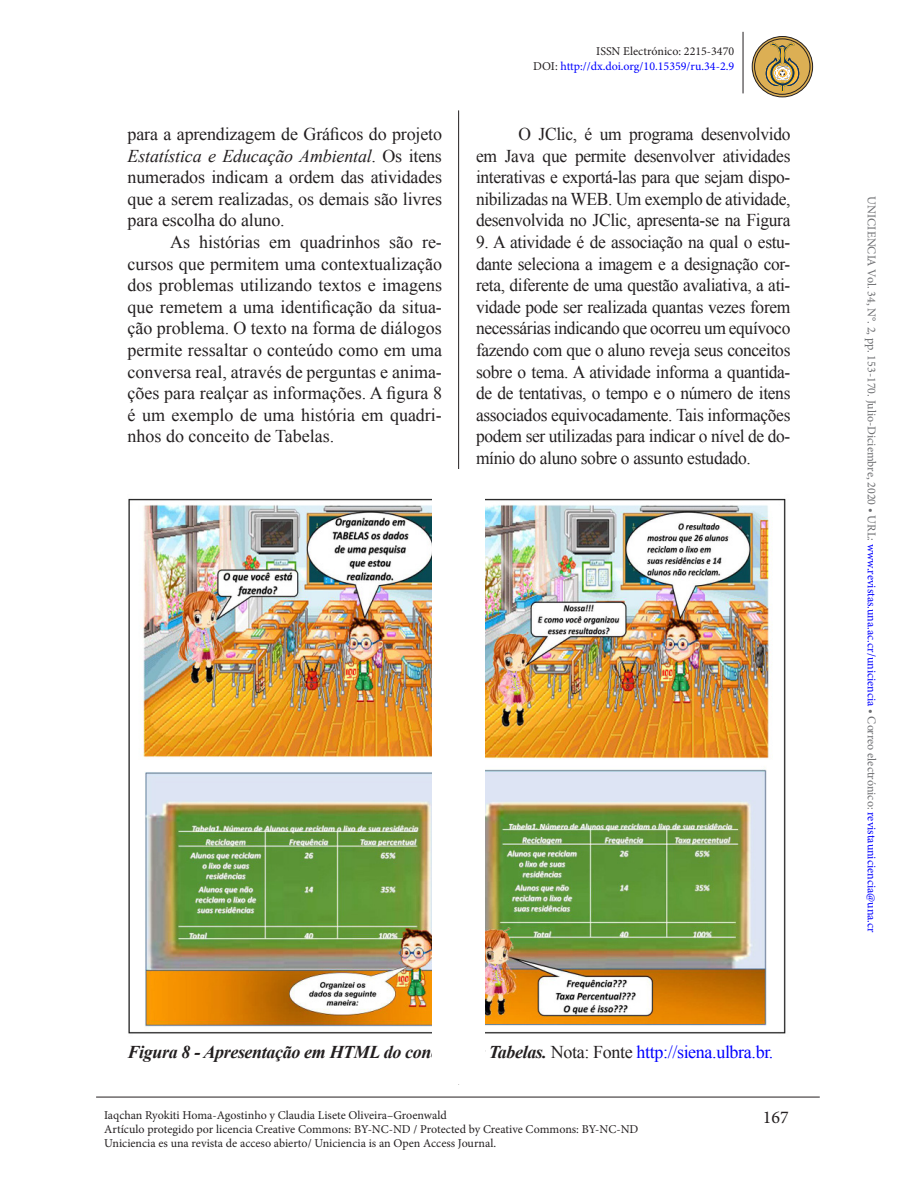
<style>
.page{position:relative;width:918px;height:1188px;background:#fff}
.page>*{position:absolute;margin:0;border:0;box-sizing:border-box;transform-origin:0 0}
.texto_general{font:18px/21.6px "Times New Roman";letter-spacing:-.02em;color:#231f20;text-align:justify}
.figura_titulo{font:italic 700 18px "Times New Roman";letter-spacing:-.02em;color:#231f20}
.t1{font:18px "Minion Pro";color:#231f20}
.t2{font:12px/14.4px "Minion Pro";color:#231f20}
.t3{font:12px "Minion Pro";color:#6c6d70}
.t4{font:12px/14.4px "Minion Pro";color:#00f;text-align:right}
.s1{font-style:italic}
.s2{color:#231f20}
.s3{font-weight:400;font-style:normal}
.s4{font-weight:400;font-style:normal;color:#00f}
.s5{color:#00f}
</style>
<div class="page">
<hr style="left:743px;top:32px;width:1px;height:61px;background:#231f20">
<hr style="left:458px;top:110px;width:1px;height:974px;background:#231f20">
<hr style="left:96px;top:1097px;width:724px;height:1px;background:#231f20">
<svg style="left:752px;top:37px;width:61px;height:60px"></svg>
<div style="left:754px;top:39px;width:56px;height:56px;border:1px solid #231f20;border-radius:50%"></div>
<div style="left:752px;top:36px;width:61px;height:61px;border:1px solid #231f20;border-radius:50%"></div>
<svg style="left:766px;top:42px;width:33px;height:50px"></svg>
<img style="left:128px;top:498px;width:658px;height:536px">
<div style="left:432px;top:469px;width:53px;height:615px;background:#fff"></div>
<p class="texto_general" style="left:128px;top:123px;width:316px">para a aprendizagem de Gráficos do projeto <span class="s1">Estatística e Educação Ambiental</span>. Os itens numerados indicam a ordem das atividades que a serem realizadas, os demais são livres para escolha do aluno.</p>
<p class="texto_general" style="left:128px;top:231px;width:316px;text-indent:43px">As histórias em quadrinhos são re&shy;cursos que permitem uma contextualização dos problemas utilizando textos e imagens que remetem a uma identificação da situa&shy;ção problema. O texto na forma de diálogos permite ressaltar o conteúdo como em uma conversa real, através de perguntas e anima&shy;ções para realçar as informações. A figura 8 é um exemplo de uma história em quadri&shy;nhos do conceito de Tabelas.</p>
<p class="t4" style="left:533px;top:45px;width:203px"><span class="s2">ISSN Electrónico: 2215-3470<br>DOI:</span> http://dx.doi.org/10.15359/ru.34-2.9</p>
<p class="texto_general" style="left:476px;top:123px;width:316px;text-indent:43px">O JClic, é um programa desenvolvido em Java que permite desenvolver atividades interativas e exportá-las para que sejam dispo&shy;nibilizadas na WEB. Um exemplo de atividade, desenvolvida no JClic, apresenta-se na Figura</p>
<p class="texto_general" style="left:476px;top:231px;width:316px">9. A atividade é de associação na qual o estu&shy;dante seleciona a imagem e a designação cor&shy;reta, diferente de uma questão avaliativa, a ati&shy;vidade pode ser realizada quantas vezes forem necessárias indicando que ocorreu um equívoco fazendo com que o aluno reveja seus conceitos sobre o tema. A atividade informa a quantida&shy;de de tentativas, o tempo e o número de itens associados equivocadamente. Tais informações podem ser utilizadas para indicar o nível de do&shy;mínio do aluno sobre o assunto estudado.</p>
<p class="figura_titulo" style="left:128px;top:1039px;width:647px">Figura 8 - Apresentação em HTML do conceito de Tabelas. <span class="s3">Nota: Fonte</span> <span class="s4">http://siena.ulbra.br.</span></p>
<p class="t2" style="left:104px;top:1108px;width:536px">Iaqchan Ryokiti Homa-Agostinho y Claudia Lisete Oliveira–Groenwald<br>Artículo protegido por licencia Creative Commons: BY-NC-ND / Protected by Creative Commons: BY-NC-ND<br>Uniciencia es una revista de acceso abierto/ Uniciencia is an Open Access Journal.</p>
<p class="t1" style="left:763px;top:1105px;width:27px">167</p>
<p class="t3" style="left:880px;top:196px;width:738px;rotate:90deg">UNICIENCIA Vol. 34, N°. 2, pp. 153-170. Julio-Diciembre, 2020 • URL: <span class="s5">www.revistas.una.ac.cr/uniciencia</span> • Correo electrónico: <span class="s5">revistauniciencia@una.cr</span></p>
</div>
